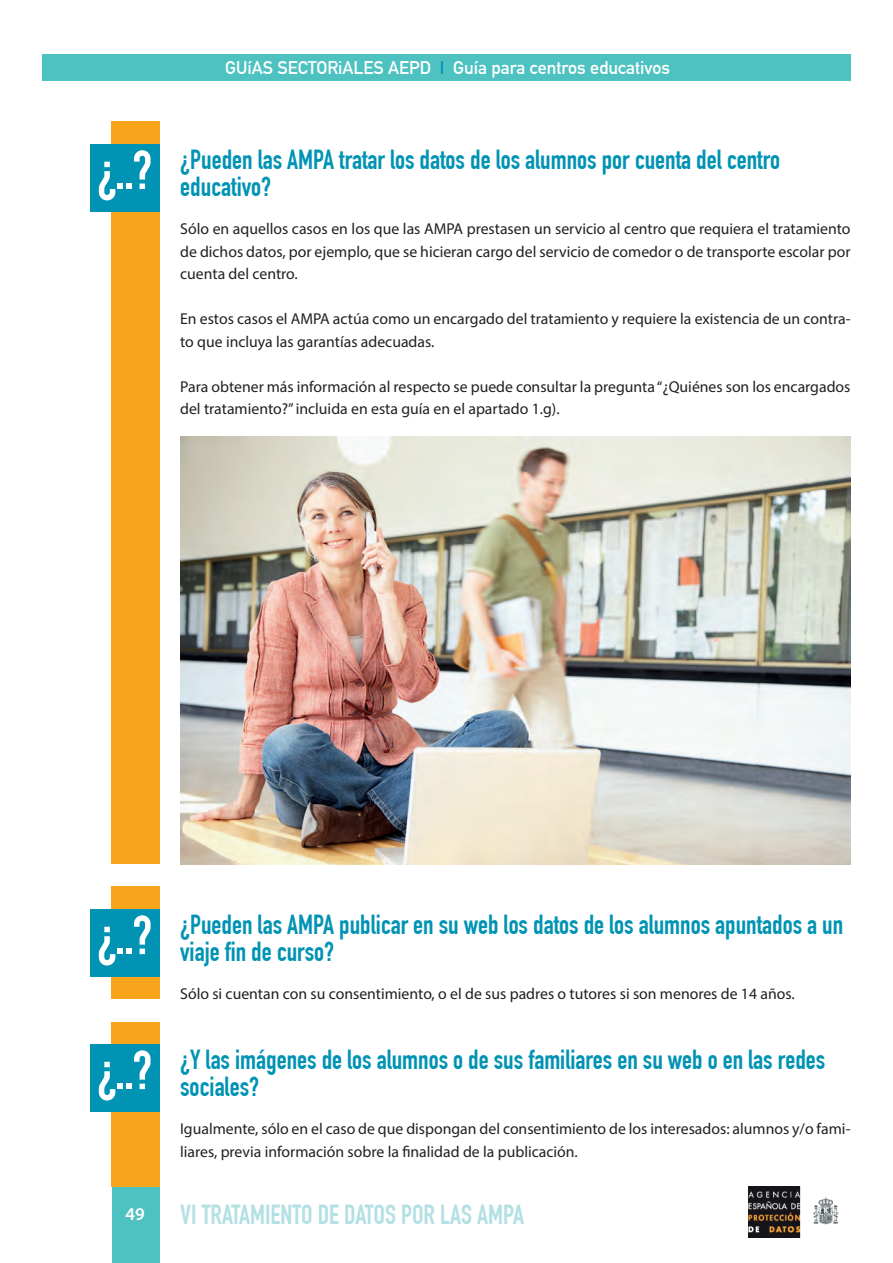
<style>
.page{position:relative;width:893px;height:1263px;background:#fff}
.page>*{position:absolute;margin:0;border:0;box-sizing:border-box;transform-origin:0 0}
.t1{font:700 27px/27px "DIN Condensed";color:#0093b4}
.t2{font:700 27px "DIN Condensed";color:#b2e0e3}
.t3{font:700 18px "DIN Alternate";color:#fff}
.t4{font:600 18px "Myriad Pro";color:#fff}
.t5{font:15.75px/22.5px "Myriad Pro";color:#231f20}
.s1{color:#0093b4}
.s2{font-size:54px;color:#fff}
</style>
<div class="page">
<div style="left:42px;top:54px;width:809px;height:27px;background:#4ec2c1"></div>
<div style="left:112px;top:1186px;width:47px;height:77px;background:#4ec2c1"></div>
<img style="left:748px;top:1186px;width:91px;height:51px">
<div style="left:111px;top:122px;width:48px;height:742px;background:#f9a51b"></div>
<div style="left:90px;top:144px;width:69px;height:68px;background:#0093b4"></div>
<div style="left:111px;top:887px;width:48px;height:112px;background:#f9a51b"></div>
<div style="left:90px;top:909px;width:69px;height:68px;background:#0093b4"></div>
<div style="left:111px;top:1022px;width:48px;height:164px;background:#f9a51b"></div>
<div style="left:90px;top:1044px;width:69px;height:68px;background:#0093b4"></div>
<img style="left:181px;top:436px;width:669px;height:428px">
<p class="t3" style="left:225px;top:54px;width:446px">GUíAS SECTORiALES AEPD <span class="s1">I</span> Guía para centros educativos</p>
<h1 class="t1" style="left:180px;top:146px;width:601px;text-indent:-83px"><span class="s2">¿..?</span> ¿Pueden las AMPA tratar los datos de los alumnos por cuenta del centro educativo?</h1>
<p class="t5" style="left:180px;top:217px;width:672px;text-align:justify">Sólo en aquellos casos en los que las AMPA prestasen un servicio al centro que requiera el tratamiento de dichos datos, por ejemplo, que se hicieran cargo del servicio de comedor o de transporte escolar por cuenta del centro.</p>
<p class="t5" style="left:180px;top:307px;width:672px">En estos casos el AMPA actúa como un encargado del tratamiento y requiere la existencia de un contra&shy;to que incluya las garantías adecuadas.</p>
<p class="t5" style="left:180px;top:375px;width:672px">Para obtener más información al respecto se puede consultar la pregunta “¿Quiénes son los encargados del tratamiento?” incluida en esta guía en el apartado 1.g).</p>
<h1 class="t1" style="left:180px;top:911px;width:665px;text-indent:-83px"><span class="s2">¿..?</span> ¿Pueden las AMPA publicar en su web los datos de los alumnos apuntados a un viaje fin de curso?</h1>
<p class="t5" style="left:180px;top:982px;width:616px">Sólo si cuentan con su consentimiento, o el de sus padres o tutores si son menores de 14 años.</p>
<h1 class="t1" style="left:180px;top:1046px;width:647px;text-indent:-83px"><span class="s2">¿..?</span> ¿Y las imágenes de los alumnos o de sus familiares en su web o en las redes sociales?</h1>
<p class="t5" style="left:180px;top:1117px;width:672px">Igualmente, sólo en el caso de que dispongan del consentimiento de los interesados: alumnos y/o fami&shy;liares, previa información sobre la finalidad de la publicación.</p>
<p class="t4" style="left:125px;top:1202px;width:21px">49</p>
<h1 class="t2" style="left:180px;top:1199px;width:345px">VI TRATAMIENTO DE DATOS POR LAS AMPA</h1>
</div>
